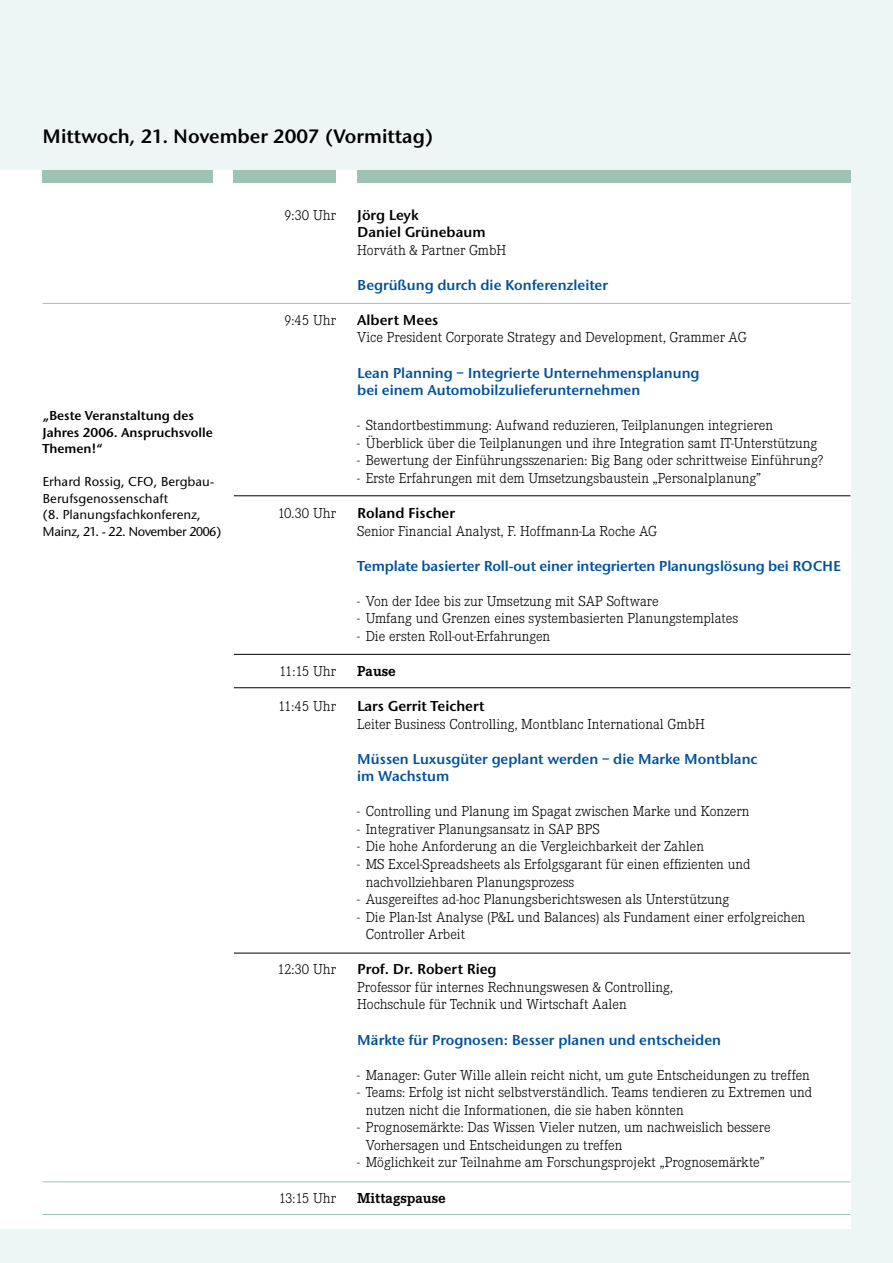
<style>
.page{position:relative;width:893px;height:1263px;background:#edf6f4}
.page>*{position:absolute;margin:0;border:0;box-sizing:border-box;transform-origin:0 0}
.t1{font:600 20.25px "Stone Sans EF";color:#000}
.t2{font:300 15px/17.5px "Corporate E";color:#000}
.t3{font:600 15px/17.5px "Stone Sans EF";color:#00519e}
.t4{font:600 15px/17.5px "Stone Sans EF";color:#000}
.t5{font:700 15px "Corporate E";color:#000}
.t6{font:500 13.5px/16.5px "Stone Sans EF";color:#000}
.t7{font:600 13.5px/16.5px "Stone Sans EF";color:#000}
</style>
<div class="page">
<div style="left:0;top:170px;width:850px;height:1059px;background:#fff"></div>
<div style="left:43px;top:170px;width:170px;height:13px;background:#9ec2b3"></div>
<div style="left:234px;top:170px;width:102px;height:13px;background:#9ec2b3"></div>
<div style="left:357px;top:170px;width:493px;height:13px;background:#9ec2b3"></div>
<hr style="left:43px;top:303px;width:807px;height:1px;background:#9ec2b3">
<hr style="left:43px;top:1181px;width:807px;height:1px;background:#9ec2b3">
<hr style="left:43px;top:1214px;width:807px;height:1px;background:#9ec2b3">
<hr style="left:234px;top:495px;width:616px;height:1px;background:#000">
<hr style="left:234px;top:687px;width:616px;height:1px;background:#000">
<hr style="left:234px;top:654px;width:616px;height:1px;background:#000">
<hr style="left:234px;top:953px;width:616px;height:1px;background:#000">
<h1 class="t1" style="left:43px;top:124px;width:392px">Mittwoch, 21. November 2007 (Vormittag)</h1>
<p class="t7" style="left:43px;top:407px;width:172px">„Beste Veranstaltung des<br>Jahres 2006. Anspruchsvolle<br>Themen!“</p>
<p class="t6" style="left:43px;top:473px;width:181px">Erhard Rossig, CFO, Bergbau-<br>Berufsgenossenschaft<br>(8. Planungsfachkonferenz,<br>Mainz, 21. - 22. November 2006)</p>
<p class="t2" style="left:284px;top:206px;width:53px">9:30 Uhr</p>
<p class="t2" style="left:284px;top:312px;width:53px">9:45 Uhr</p>
<p class="t2" style="left:278px;top:505px;width:60px">10.30 Uhr</p>
<p class="t2" style="left:279px;top:663px;width:58px">11:15 Uhr</p>
<p class="t2" style="left:278px;top:698px;width:59px">11:45 Uhr</p>
<p class="t2" style="left:277px;top:961px;width:60px">12:30 Uhr</p>
<p class="t2" style="left:279px;top:1189px;width:59px">13:15 Uhr</p>
<p class="t4" style="left:357px;top:206px;width:130px">Jörg Leyk<br>Daniel Grünebaum</p>
<p class="t2" style="left:357px;top:241px;width:151px">Horváth &amp; Partner GmbH</p>
<p class="t3" style="left:357px;top:276px;width:252px">Begrüßung durch die Konferenzleiter</p>
<p class="t4" style="left:357px;top:311px;width:83px">Albert Mees</p>
<p class="t2" style="left:357px;top:329px;width:391px">Vice President Corporate Strategy and Development, Grammer AG</p>
<p class="t3" style="left:357px;top:364px;width:344px">Lean Planning – Integrierte Unternehmensplanung bei einem Automobilzulieferunternehmen</p>
<p class="t2" style="left:357px;top:417px;width:417px">- Standortbestimmung: Aufwand reduzieren, Teilplanungen integrieren</p>
<p class="t2" style="left:357px;top:434px;width:462px">- Überblick über die Teilplanungen und ihre Integration samt IT-Unterstützung</p>
<p class="t2" style="left:357px;top:452px;width:468px">- Bewertung der Einführungsszenarien: Big Bang oder schrittweise Einführung?</p>
<p class="t2" style="left:357px;top:469px;width:406px">- Erste Erfahrungen mit dem Umsetzungsbaustein „Personalplanung”</p>
<p class="t4" style="left:357px;top:504px;width:99px">Roland Fischer</p>
<p class="t2" style="left:357px;top:522px;width:302px">Senior Financial Analyst, F. Hoffmann-La Roche AG</p>
<p class="t3" style="left:357px;top:557px;width:485px">Template basierter Roll-out einer integrierten Planungslösung bei ROCHE</p>
<p class="t2" style="left:357px;top:592px;width:303px">- Von der Idee bis zur Umsetzung mit SAP Software</p>
<p class="t2" style="left:357px;top:610px;width:382px">- Umfang und Grenzen eines systembasierten Planungstemplates</p>
<p class="t2" style="left:357px;top:627px;width:195px">- Die ersten Roll-out-Erfahrungen</p>
<p class="t5" style="left:357px;top:662px;width:40px">Pause</p>
<p class="t4" style="left:357px;top:697px;width:129px">Lars Gerrit Teichert</p>
<p class="t2" style="left:357px;top:715px;width:349px">Leiter Business Controlling, Montblanc International GmbH</p>
<p class="t3" style="left:357px;top:750px;width:402px">Müssen Luxusgüter geplant werden – die Marke Montblanc im Wachstum</p>
<p class="t2" style="left:357px;top:803px;width:394px">- Controlling und Planung im Spagat zwischen Marke und Konzern</p>
<p class="t2" style="left:357px;top:820px;width:244px">- Integrativer Planungsansatz in SAP BPS</p>
<p class="t2" style="left:357px;top:838px;width:348px">- Die hohe Anforderung an die Vergleichbarkeit der Zahlen</p>
<p class="t2" style="left:366px;top:856px;width:386px;text-indent:-9px">- MS Excel-Spreadsheets als Erfolgsgarant für einen effizienten und nachvollziehbaren Planungsprozess</p>
<p class="t2" style="left:357px;top:891px;width:374px">- Ausgereiftes ad-hoc Planungsberichtswesen als Unterstützung</p>
<p class="t2" style="left:366px;top:908px;width:441px;text-indent:-9px">- Die Plan-Ist Analyse (P&amp;L und Balances) als Fundament einer erfolgreichen<br>Controller Arbeit</p>
<p class="t4" style="left:357px;top:960px;width:141px">Prof. Dr. Robert Rieg</p>
<p class="t2" style="left:357px;top:978px;width:317px">Professor für internes Rechnungswesen &amp; Controlling,<br>Hochschule für Technik und Wirtschaft Aalen</p>
<p class="t3" style="left:357px;top:1031px;width:365px">Märkte für Prognosen: Besser planen und entscheiden</p>
<p class="t2" style="left:357px;top:1066px;width:454px">- Manager: Guter Wille allein reicht nicht, um gute Entscheidungen zu treffen</p>
<p class="t2" style="left:366px;top:1084px;width:448px;text-indent:-9px">- Teams: Erfolg ist nicht selbstverständlich. Teams tendieren zu Extremen und nutzen nicht die Informationen, die sie haben könnten</p>
<p class="t2" style="left:366px;top:1119px;width:406px;text-indent:-9px">- Prognosemärkte: Das Wissen Vieler nutzen, um nachweislich bessere<br>Vorhersagen und Entscheidungen zu treffen</p>
<p class="t2" style="left:357px;top:1154px;width:409px">- Möglichkeit zur Teilnahme am Forschungsprojekt „Prognosemärkte”</p>
<p class="t5" style="left:357px;top:1189px;width:90px">Mittagspause</p>
</div>
